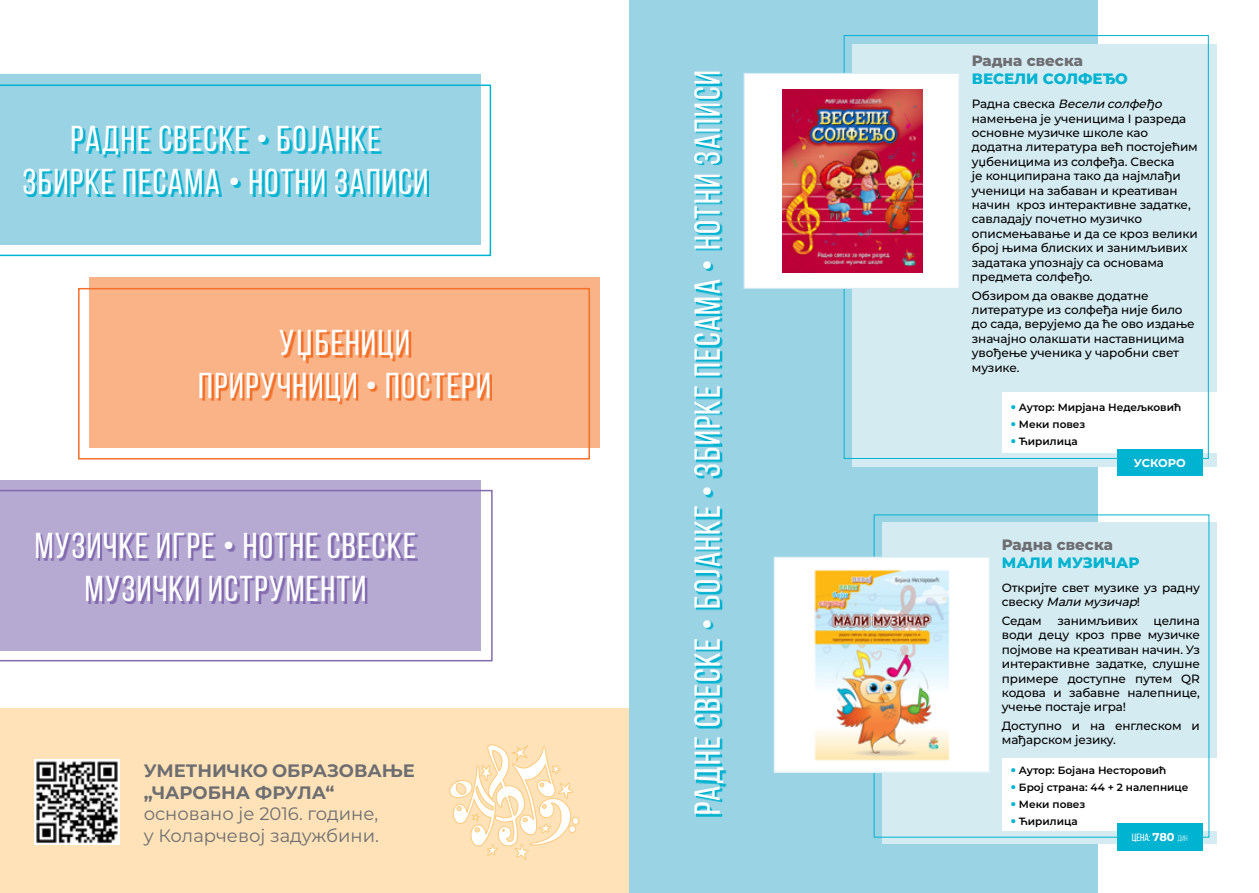
<style>
.page{position:relative;width:1259px;height:893px;background:#fff}
.page>*{position:absolute;margin:0;border:0;box-sizing:border-box;transform-origin:0 0}
.t1{font:36px/43.2px "Bebas Neue";letter-spacing:.04em;color:#fff;text-align:center}
.t2{font:18px/21.6px "Montserrat";color:#6d6e71}
.t3{font:700 18px/21.6px "Montserrat";color:#6d6e71}
.t4{font:800 15px "Montserrat";color:#00b3d1}
.t5{font:800 15px "Montserrat";color:#6d6e71}
.t6{font:500 12px/14.4px "Montserrat";letter-spacing:-.01em;color:#000}
.t7{font:700 11.4px "Montserrat";color:#fff}
.t8{font:600 10.5px/16.8px "Montserrat";color:#000}
.t9{font:10.5px "Bebas Neue";color:#fff}
.t10{font:8.1px "Bebas Neue";color:#fff}
.s1{font-family:"Myriad Pro";font-stretch:condensed;font-size:37.5px}
.s2{font-style:italic}
.s3{font-family:"Montserrat";font-weight:700;font-size:11.4px}
.s4{font-size:8.1px}
</style>
<div class="page">
<div style="left:0;top:708px;width:629px;height:185px;background:#ffe2b8"></div>
<div style="left:0;top:74px;width:480px;height:170px;background:#9ad3e4"></div>
<svg style="left:0;top:85px;width:491px;height:171px"></svg>
<img style="left:35px;top:760px;width:85px;height:85px">
<svg style="left:26px;top:128px;width:403px;height:68px"></svg>
<div style="left:89px;top:277px;width:511px;height:170px;background:#fab387"></div>
<div style="left:78px;top:288px;width:512px;height:171px;border:2px solid #f37029"></div>
<svg style="left:202px;top:332px;width:290px;height:73px"></svg>
<div style="left:0;top:481px;width:480px;height:170px;background:#b6a9d2"></div>
<svg style="left:0;top:490px;width:492px;height:171px"></svg>
<svg style="left:38px;top:534px;width:379px;height:70px"></svg>
<svg style="left:449px;top:744px;width:131px;height:116px"></svg>
<div style="left:629px;top:0;width:469px;height:893px;background:#9ad3e4"></div>
<svg style="left:696px;top:74px;width:30px;height:743px"></svg>
<div style="left:852px;top:45px;width:364px;height:422px;background:#d5ebf2"></div>
<div style="left:1002px;top:392px;width:214px;height:61px;background:#fff"></div>
<div style="left:743px;top:73px;width:216px;height:216px;background:#fff;border:1px solid #d5ebf2"></div>
<div style="left:1117px;top:450px;width:85px;height:26px;background:#00b3d1"></div>
<img style="left:782px;top:89px;width:140px;height:183px">
<div style="left:881px;top:522px;width:335px;height:321px;background:#d5ebf2"></div>
<div style="left:1002px;top:758px;width:214px;height:72px;background:#fff"></div>
<img style="left:775px;top:559px;width:212px;height:211px">
<div style="left:773px;top:557px;width:216px;height:215px;border:1px solid #d5ebf2"></div>
<div style="left:1117px;top:824px;width:85px;height:26px;background:#00b3d1"></div>
<h1 class="t1" style="left:23px;top:117px;width:407px">Радне свеске • БОJАНКЕ<br>ЗБИРКЕ ПЕСАМА • НОТНИ зАПИСИ</h1>
<h1 class="t1" style="left:198px;top:321px;width:294px">у<span class="s1">Џ</span>беници приручници • постери</h1>
<h1 class="t1" style="left:35px;top:523px;width:383px">МУЗИЧКЕ ИГРЕ • НОТНЕ СВЕСКЕ<br>МУЗИЧКИ ИСТРУМЕНТИ</h1>
<h2 class="t3" style="left:144px;top:759px;width:273px">УМЕТНИЧКО ОБРАЗОВАЊЕ „ЧАРОБНА ФРУЛА“</h2>
<h2 class="t2" style="left:144px;top:802px;width:237px">основано је 2016. године, у Коларчевој задужбини.</h2>
<h1 class="t1" style="left:685px;top:815px;width:746px;rotate:-90deg">Радне свеске • БОJАНКЕ • ЗБИРКЕ ПЕСАМА • НОТНИ зАПИСИ</h1>
<p class="t5" style="left:972px;top:50px;width:113px">Радна свеска</p>
<p class="t4" style="left:972px;top:68px;width:157px">ВЕСЕЛИ СОЛФЕЂO</p>
<p class="t6" style="left:972px;top:96px;width:227px">Радна свеска <span class="s2">Весели солфеђо </span>намењена је ученицима I разреда основне музичке школе као додатна литература већ постојећим уџбеницима из солфеђа. Свеска<br>је конципирана тако да најмлађи ученици на забаван и креативан начин кроз интерактивне задатке, савладају почетно музичко описмењавање и да се кроз велики број њима блиских и занимљивих задатака упознају са основама предмета солфеђо.</p>
<p class="t6" style="left:972px;top:288px;width:224px">Обзиром да овакве додатне литературе из солфеђа није било до сада, верујемо да ће ово издање значајно олакшати наставницима увођење ученика у чаробни свет музике.</p>
<p class="t8" style="left:1019px;top:398px;width:164px">Аутор: Мирјана Недељковић<br>Меки повез<br>Ћирилица</p>
<p class="t7" style="left:1133px;top:455px;width:53px">УСКОРО</p>
<p class="t5" style="left:1002px;top:533px;width:113px">Радна свеска</p>
<p class="t4" style="left:1002px;top:551px;width:139px">МАЛИ МУЗИЧАР</p>
<p class="t6" style="left:1002px;top:580px;width:200px">Откријте свет музике уз радну с в е с ку <span class="s2">Мали музичар</span>!</p>
<p class="t6" style="left:1002px;top:613px;width:41px">Седам</p>
<p class="t6" style="left:1057px;top:613px;width:82px">занимљивих</p>
<p class="t6" style="left:1002px;top:613px;width:200px;text-align:justify;text-indent:152px">целина води децу кроз прве музичке појмове на креативан начин. Уз интерактивне задатке, слушне примере доступне путем QR кодова и забавне налепнице, учење постаје игра!</p>
<p class="t6" style="left:1002px;top:718px;width:200px">Доступно и на енглеском и мађарском језику.</p>
<p class="t8" style="left:1019px;top:761px;width:171px">Аутор: Бојана Несторовић<br>Број страна: 44 + 2 налепнице<br>Меки повез<br>Ћирилица</p>
<p class="t9" style="left:1131px;top:832px;width:58px">ЦЕНА:<span class="s3">11780</span> <span class="s4">дин</span></p>
<p class="t10" style="left:1178px;top:834px;width:12px">дин</p>
</div>
